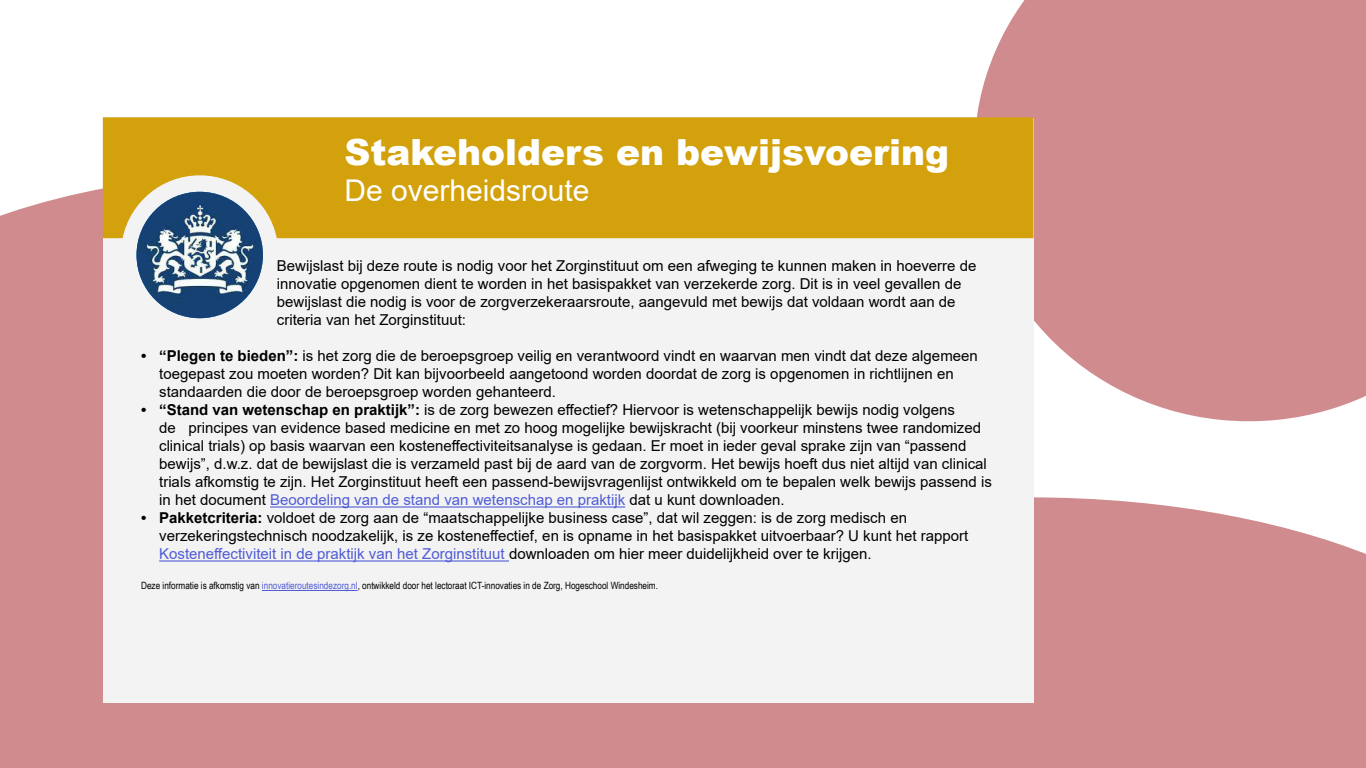
<style>
.page{position:relative;width:1366px;height:768px;background:#fff}
.page>*{position:absolute;margin:0;border:0;box-sizing:border-box;transform-origin:0 0}
.t1{font:900 36px "Arial";color:#fff}
.t2{font:30px "Arial";color:#fff}
.t3{font:15px/18px "Arial";color:#000}
.t4{font:10px "Arial Narrow";color:#000}
.s1{font-weight:700}
.s2{color:#4f5cd6}
</style>
<div class="page">
<div style="left:0;top:175px;width:518px;height:593px;background:#d08b8f"></div>
<div style="left:518px;top:497px;width:848px;height:271px;background:#d08b8f"></div>
<div style="left:977px;top:0;width:389px;height:421px;background:#d08b8f"></div>
<div style="left:103px;top:118px;width:931px;height:585px;background:#f3f3f3"></div>
<div style="left:103px;top:117px;width:931px;height:121px;background:#d3a10c"></div>
<img style="left:137px;top:192px;width:126px;height:126px;border-radius:63px">
<hr style="left:270px;top:506px;width:355px;height:2px;background:#4f5cd6">
<hr style="left:159px;top:560px;width:350px;height:2px;background:#4f5cd6">
<hr style="left:262px;top:590px;width:96px;height:1px;background:#4f5cd6">
<h1 class="t1" style="left:344px;top:126px;width:606px">Stakeholders en bewijsvoering</h1>
<h2 class="t2" style="left:344px;top:170px;width:247px">De overheidsroute</h2>
<p class="t3" style="left:277px;top:257px;width:701px">Bewijslast bij deze route is nodig voor het Zorginstituut om een afweging te kunnen maken in hoeverre de innovatie opgenomen dient te worden in het basispakket van verzekerde zorg. Dit is in veel gevallen de bewijslast die nodig is voor de zorgverzekeraarsroute, aangevuld met bewijs dat voldaan wordt aan de criteria van het Zorginstituut:</p>
<p class="t3" style="left:159px;top:347px;width:820px;text-indent:-18px"><span class="s1">• “Plegen te bieden”:</span> is het zorg die de beroepsgroep veilig en verantwoord vindt en waarvan men vindt dat deze algemeen toegepast zou moeten worden? Dit kan bijvoorbeeld aangetoond worden doordat de zorg is opgenomen in richtlijnen en standaarden die door de beroepsgroep worden gehanteerd.</p>
<p class="t3" style="left:159px;top:401px;width:834px;text-indent:-18px"><span class="s1">• “Stand van wetenschap en praktijk”:</span> is de zorg bewezen effectief? Hiervoor is wetenschappelijk bewijs nodig volgens<br>de principes van evidence based medicine en met zo hoog mogelijke bewijskracht (bij voorkeur minstens twee randomized clinical trials) op basis waarvan een kosteneffectiviteitsanalyse is gedaan. Er moet in ieder geval sprake zijn van “passend bewijs”, d.w.z. dat de bewijslast die is verzameld past bij de aard van de zorgvorm. Het bewijs hoeft dus niet altijd van clinical trials afkomstig te zijn. Het Zorginstituut heeft een passend-bewijsvragenlijst ontwikkeld om te bepalen welk bewijs passend is in het document <span class="s2">Beoordeling van de stand van wetenschap en praktijk</span> dat u kunt downloaden.</p>
<p class="t3" style="left:159px;top:509px;width:811px;text-indent:-18px"><span class="s1">• Pakketcriteria:</span> voldoet de zorg aan de “maatschappelijke business case”, dat wil zeggen: is de zorg medisch en verzekeringstechnisch noodzakelijk, is ze kosteneffectief, en is opname in het basispakket uitvoerbaar? U kunt het rapport<br><span class="s2">Kosteneffectiviteit in de praktijk van het Zorginstituut</span> downloaden om hier meer duidelijkheid over te krijgen.</p>
<p class="t4" style="left:141px;top:579px;width:518px">Deze informatie is afkomstig van <span class="s2">innovatieroutesindezorg.nl</span>, ontwikkeld door het lectoraat ICT-innovaties in de Zorg, Hogeschool Windesheim.</p>
</div>
